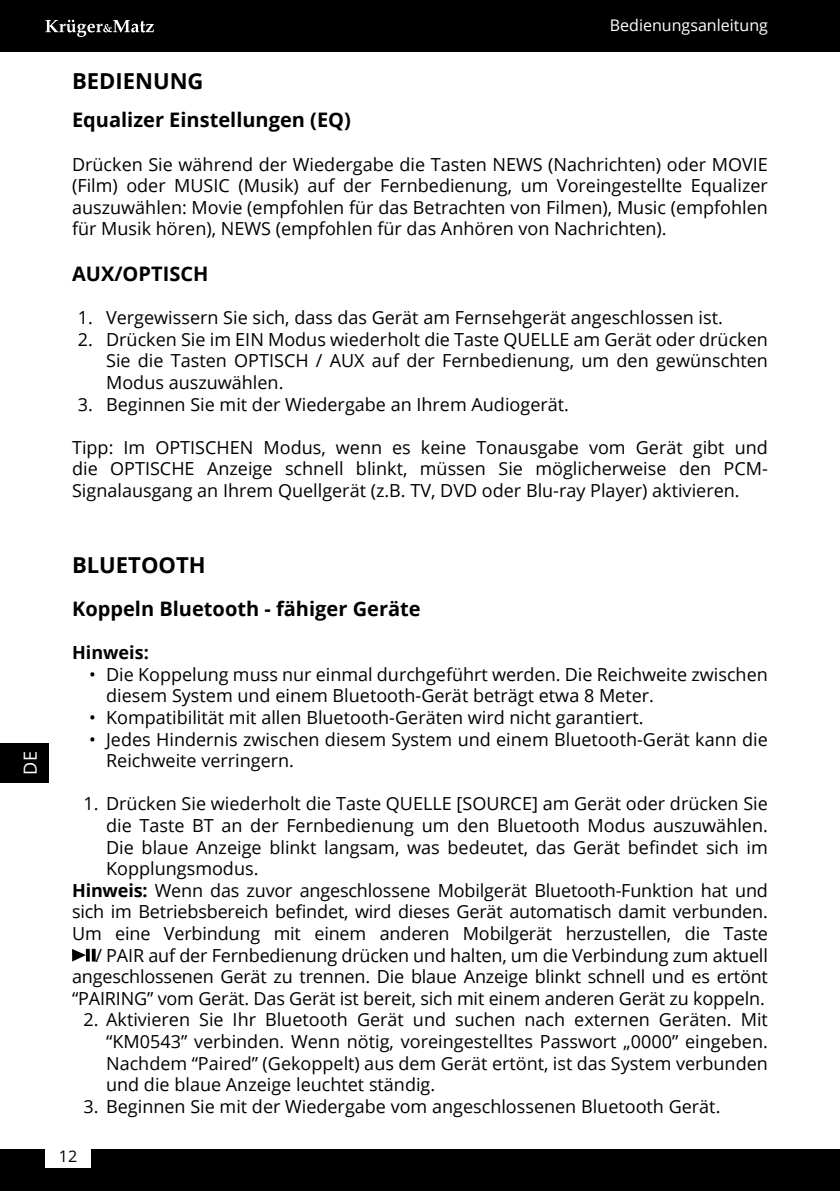
<style>
.page{position:relative;width:840px;height:1191px;background:#fff}
.page>*{position:absolute;margin:0;border:0;box-sizing:border-box;transform-origin:0 0}
.t1{font:700 22px "Open Sans";color:#000}
.t2{font:700 20px "Open Sans";color:#000}
.t3{font:18px/21.6px "Open Sans";color:#000;text-align:justify}
.t4{font:700 18px "Open Sans";color:#000}
.t5{font:18px "Open Sans";color:#fff}
.t6{font:16px "Open Sans";color:#fff}
.t7{font:16px "Open Sans";color:#000}
.s1{font-weight:700}
</style>
<div class="page">
<hr style="left:839px;top:1149px;width:1px;height:42px;background:#000">
<div style="left:0;top:0;width:839px;height:51px;background:#000"></div>
<svg style="left:45px;top:20px;width:109px;height:17px"></svg>
<div style="left:0;top:1149px;width:839px;height:42px;background:#000"></div>
<div style="left:45px;top:1144px;width:46px;height:24px;background:#fff"></div>
<div style="left:0;top:743px;width:49px;height:40px;background:#000"></div>
<svg style="left:86px;top:948px;width:4px;height:13px"></svg>
<svg style="left:72px;top:949px;width:14px;height:12px"></svg>
<svg style="left:92px;top:948px;width:4px;height:13px"></svg>
<p class="t5" style="left:18px;top:774px;width:25px;rotate:-90deg">DE</p>
<p class="t1" style="left:72px;top:65px;width:133px">BEDIENUNG</p>
<p class="t6" style="left:609px;top:14px;width:159px">Bedienungsanleitung</p>
<p class="t2" style="left:72px;top:106px;width:280px">Equalizer Einstellungen (EQ)</p>
<p class="t3" style="left:72px;top:153px;width:697px">Drücken Sie während der Wiedergabe die Tasten NEWS (Nachrichten) oder MOVIE (Film) oder MUSIC (Musik) auf der Fernbedienung, um Voreingestellte Equalizer auszuwählen: Movie (empfohlen für das Betrachten von Filmen), Music (empfohlen für Musik hören), NEWS (empfohlen für das Anhören von Nachrichten).</p>
<p class="t2" style="left:72px;top:259px;width:138px">AUX/OPTISCH</p>
<p class="t3" style="left:78px;top:306px;width:646px">1. Vergewissern Sie sich, dass das Gerät am Fernsehgerät angeschlossen ist.</p>
<p class="t3" style="left:106px;top:328px;width:663px;text-indent:-28px">2. Drücken Sie im EIN Modus wiederholt die Taste QUELLE am Gerät oder drücken Sie die Tasten OPTISCH / AUX auf der Fernbedienung, um den gewünschten Modus auszuwählen.</p>
<p class="t3" style="left:78px;top:393px;width:492px">3. Beginnen Sie mit der Wiedergabe an Ihrem Audiogerät.</p>
<p class="t3" style="left:72px;top:436px;width:697px">Tipp: Im OPTISCHEN Modus, wenn es keine Tonausgabe vom Gerät gibt und die OPTISCHE Anzeige schnell blinkt, müssen Sie möglicherweise den PCM-Signalausgang an Ihrem Quellgerät (z.B. TV, DVD oder Blu-ray Player) aktivieren.</p>
<p class="t1" style="left:72px;top:549px;width:31px">Bluetooth</p>
<p class="t2" style="left:72px;top:594px;width:350px">Koppeln Bluetooth - fähiger Geräte</p>
<p class="t4" style="left:72px;top:640px;width:78px">Hinweis:</p>
<p class="t3" style="left:106px;top:663px;width:663px;text-indent:-17px">• Die Koppelung muss nur einmal durchgeführt werden. Die Reichweite zwischen diesem System und einem Bluetooth-Gerät beträgt etwa 8 Meter.</p>
<p class="t3" style="left:89px;top:706px;width:556px">• Kompatibilität mit allen Bluetooth-Geräten wird nicht garantiert.</p>
<p class="t3" style="left:106px;top:727px;width:663px;text-indent:-17px">• Jedes Hindernis zwischen diesem System und einem Bluetooth-Gerät kann die<br>Reichweite verringern.</p>
<p class="t3" style="left:83px;top:792px;width:685px">1. Drücken Sie wiederholt die Taste QUELLE [SOURCE] am Gerät oder drücken Sie</p>
<p class="t3" style="left:106px;top:814px;width:663px">die Taste BT an der Fernbedienung um den Bluetooth Modus auszuwählen.</p>
<p class="t3" style="left:106px;top:835px;width:662px">Die blaue Anzeige blinkt langsam, was bedeutet, das Gerät befindet sich im</p>
<p class="t3" style="left:106px;top:857px;width:154px">Kopplungsmodus.</p>
<p class="t3" style="left:72px;top:879px;width:697px"><span class="s1">Hinweis:</span> Wenn das zuvor angeschlossene Mobilgerät Bluetooth-Funktion hat und</p>
<p class="t3" style="left:72px;top:900px;width:696px">sich im Betriebsbereich befindet, wird dieses Gerät automatisch damit verbunden.</p>
<p class="t3" style="left:72px;top:922px;width:697px">Um eine Verbindung mit einem anderen Mobilgerät herzustellen, die Taste</p>
<p class="t3" style="left:95px;top:943px;width:673px">/ PAIR auf der Fernbedienung drücken und halten, um die Verbindung zum aktuell</p>
<p class="t3" style="left:72px;top:965px;width:697px">angeschlossenen Gerät zu trennen. Die blaue Anzeige blinkt schnell und es ertönt</p>
<p class="t3" style="left:72px;top:987px;width:693px">“PAIRING” vom Gerät. Das Gerät ist bereit, sich mit einem anderen Gerät zu koppeln.</p>
<p class="t3" style="left:106px;top:1008px;width:663px;text-indent:-23px">2. Aktivieren Sie Ihr Bluetooth Gerät und suchen nach externen Geräten. Mit “KM0543” verbinden. Wenn nötig, voreingestelltes Passwort „0000” eingeben.<br>Nachdem “Paired” (Gekoppelt) aus dem Gerät ertönt, ist das System verbunden und die blaue Anzeige leuchtet ständig.</p>
<p class="t3" style="left:83px;top:1095px;width:638px">3. Beginnen Sie mit der Wiedergabe vom angeschlossenen Bluetooth Gerät.</p>
<p class="t7" style="left:59px;top:1145px;width:20px">12</p>
</div>
